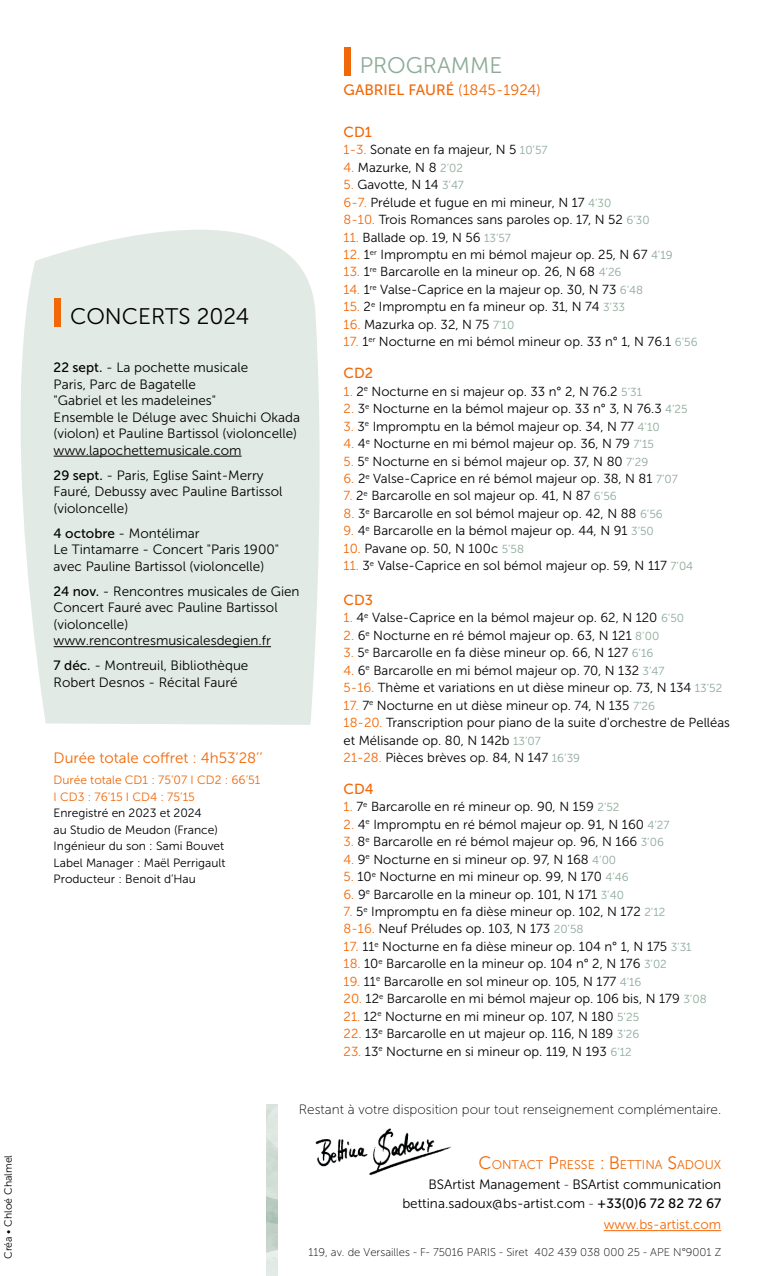
<style>
.page{position:relative;width:766px;height:1276px;background:#fff}
.page>*{position:absolute;margin:0;border:0;box-sizing:border-box;transform-origin:0 0}
.t1{font:22.5px "Museo Sans 300";color:#000}
.t2{font:22.5px "Museo Sans 300";color:#8daa9a}
.t3{font:15px "Museo Sans 300";color:#f16808}
.t4{font:15px "Museo Sans 500";color:#f16808}
.t5{font:14.55px "Museo Sans 500";color:#f16808}
.t6{font:13.5px/16.5px "Museo Sans 300";color:#000}
.t7{font:13.5px "Museo Sans 100";color:#000}
.t8{font:13.5px "Museo Sans 300";color:#f16808}
.t9{font:13.05px/17.4px "Museo Sans 300";color:#000}
.t10{font:12.6px "Museo Sans 300";color:#f16808}
.t11{font:12px/16.5px "Museo Sans 300";color:#000}
.t12{font:12px/16.5px "Museo Sans 300";color:#f16808}
.t13{font:11.25px "Museo Sans 100";color:#000}
.t14{font:10.5px "Museo Sans 300";color:#000}
.s1{font-size:40.5px;color:#f16808}
.s2{font-family:"Museo Sans 500"}
.s3{font-family:"Museo Sans 300"}
.s4{color:#f16808}
.s5{font-size:11.7px;color:#8daa9a}
.s6{font-size:18px}
.s7{font-family:"Museo Sans 100"}
</style>
<div class="page">
<div style="left:20px;top:230px;width:300px;height:495px;background:#e2eae6"></div>
<img style="left:315px;top:1128px;width:136px;height:48px">
<hr style="left:603px;top:1230px;width:118px;height:1px;background:#f16808">
<img style="left:266px;top:1104px;width:11px;height:172px">
<hr style="left:54px;top:456px;width:187px;height:1px;background:#000">
<hr style="left:54px;top:646px;width:217px;height:1px;background:#000">
<p class="t14" style="left:3px;top:1259px;width:106px;rotate:-90deg">Créa • Chloé Chalmel</p>
<h1 class="t2" style="left:335px;top:53px;width:169px"><span class="s1">I</span>PROGRAMME</h1>
<h1 class="t1" style="left:46px;top:304px;width:205px"><span class="s1">I</span>CONCERTS 2024</h1>
<p class="t6" style="left:54px;top:359px;width:248px"><span class="s2">22 sept.</span> - La pochette musicale<br>Paris, Parc de Bagatelle<br>"Gabriel et les madeleines"<br>Ensemble le Déluge avec Shuichi Okada (violon) et Pauline Bartissol (violoncelle) www.lapochettemusicale.com</p>
<p class="t6" style="left:54px;top:467px;width:230px"><span class="s2">29 sept.</span> - Paris, Eglise Saint-Merry<br>Fauré, Debussy avec Pauline Bartissol (violoncelle)</p>
<p class="t6" style="left:54px;top:525px;width:227px"><span class="s2">4 octobre</span> - Montélimar<br>Le Tintamarre - Concert "Paris 1900" avec Pauline Bartissol (violoncelle)</p>
<p class="t6" style="left:54px;top:583px;width:247px"><span class="s2">24 nov.</span> - Rencontres musicales de Gien<br>Concert Fauré avec Pauline Bartissol (violoncelle) www.rencontresmusicalesdegien.fr</p>
<p class="t6" style="left:54px;top:657px;width:196px"><span class="s2">7 déc.</span> - Montreuil, Bibliothèque<br>Robert Desnos - Récital Fauré</p>
<p class="t3" style="left:54px;top:750px;width:210px">Durée totale coffret : 4h53’28’’</p>
<p class="t12" style="left:54px;top:772px;width:208px">Durée totale CD1 : 75’07 I CD2 : 66’51<br>I CD3 : 76’15 I CD4 : 75’15</p>
<p class="t11" style="left:54px;top:805px;width:173px">Enregistré en 2023 et 2024<br>au Studio de Meudon (France)<br>Ingénieur du son : Sami Bouvet<br>Label Manager : Maël Perrigault<br>Producteur : Benoit d’Hau</p>
<p class="t4" style="left:343px;top:82px;width:199px">GABRIEL FAURÉ <span class="s3">(1845-1924)</span></p>
<p class="t5" style="left:343px;top:124px;width:30px">CD1</p>
<p class="t9" style="left:343px;top:141px;width:205px"><span class="s4">1-3.</span> Sonate en fa majeur, N 5 <span class="s5">10’57</span></p>
<p class="t9" style="left:343px;top:159px;width:121px"><span class="s4">4.</span> Mazurke, N 8 <span class="s5">2’02</span></p>
<p class="t9" style="left:343px;top:176px;width:307px"><span class="s4">5.</span> Gavotte, N 14 <span class="s5">3’47<br></span><span class="s4">6-7.</span> Prélude et fugue en mi mineur, N 17 <span class="s5">4’30<br></span><span class="s4">8-10.</span> Trois Romances sans paroles op. 17, N 52 <span class="s5">6’30</span></p>
<p class="t9" style="left:343px;top:228px;width:169px"><span class="s4">11.</span> Ballade op. 19, N 56 <span class="s5">13’57</span></p>
<p class="t9" style="left:343px;top:246px;width:330px"><span class="s4">12.</span> 1<sup>er</sup> Impromptu en mi bémol majeur op. 25, N 67 <span class="s5">4’19</span></p>
<p class="t9" style="left:343px;top:263px;width:279px"><span class="s4">13.</span> 1<sup>re</sup> Barcarolle en la mineur op. 26, N 68 <span class="s5">4’26</span></p>
<p class="t9" style="left:343px;top:281px;width:301px"><span class="s4">14.</span> 1<sup>re</sup> Valse-Caprice en la majeur op. 30, N 73 <span class="s5">6’48</span></p>
<p class="t9" style="left:343px;top:298px;width:283px"><span class="s4">15.</span> 2<sup>e</sup> Impromptu en fa mineur op. 31, N 74 <span class="s5">3’33</span></p>
<p class="t9" style="left:343px;top:316px;width:172px"><span class="s4">16.</span> Mazurka op. 32, N 75 <span class="s5">7’10</span></p>
<p class="t9" style="left:343px;top:333px;width:355px"><span class="s4">17.</span> 1<sup>er</sup> Nocturne en mi bémol mineur op. 33 n° 1, N 76.1 <span class="s5">6’56</span></p>
<p class="t5" style="left:343px;top:365px;width:31px">CD2</p>
<p class="t9" style="left:343px;top:383px;width:300px"><span class="s4">1.</span> 2<sup>e</sup> Nocturne en si majeur op. 33 n° 2, N 76.2 <span class="s5">5’31</span></p>
<p class="t9" style="left:343px;top:400px;width:345px"><span class="s4">2.</span> 3<sup>e</sup> Nocturne en la bémol majeur op. 33 n° 3, N 76.3 <span class="s5">4’25</span></p>
<p class="t9" style="left:343px;top:417px;width:317px"><span class="s4">3.</span> 3<sup>e</sup> Impromptu en la bémol majeur op. 34, N 77 <span class="s5">4’10</span></p>
<p class="t9" style="left:343px;top:435px;width:312px"><span class="s4">4.</span> 4<sup>e</sup> Nocturne en mi bémol majeur op. 36, N 79 <span class="s5">7’15</span></p>
<p class="t9" style="left:343px;top:452px;width:306px"><span class="s4">5.</span> 5<sup>e</sup> Nocturne en si bémol majeur op. 37, N 80 <span class="s5">7’29</span></p>
<p class="t9" style="left:343px;top:470px;width:335px"><span class="s4">6.</span> 2<sup>e</sup> Valse-Caprice en ré bémol majeur op. 38, N 81 <span class="s5">7’07</span></p>
<p class="t9" style="left:343px;top:487px;width:274px"><span class="s4">7.</span> 2<sup>e</sup> Barcarolle en sol majeur op. 41, N 87 <span class="s5">6’56</span></p>
<p class="t9" style="left:343px;top:505px;width:320px"><span class="s4">8.</span> 3<sup>e</sup> Barcarolle en sol bémol majeur op. 42, N 88 <span class="s5">6’56</span></p>
<p class="t9" style="left:343px;top:522px;width:312px"><span class="s4">9.</span> 4<sup>e</sup> Barcarolle en la bémol majeur op. 44, N 91 <span class="s5">3’50</span></p>
<p class="t9" style="left:343px;top:540px;width:182px"><span class="s4">10.</span> Pavane op. 50, N 100c <span class="s5">5’58</span></p>
<p class="t9" style="left:343px;top:557px;width:351px"><span class="s4">11.</span> 3<sup>e</sup> Valse-Caprice en sol bémol majeur op. 59, N 117 <span class="s5">7’04</span></p>
<p class="t5" style="left:343px;top:592px;width:31px">CD3</p>
<p class="t9" style="left:343px;top:609px;width:342px"><span class="s4">1.</span> 4<sup>e</sup> Valse-Caprice en la bémol majeur op. 62, N 120 <span class="s5">6’50</span></p>
<p class="t9" style="left:343px;top:627px;width:317px"><span class="s4">2.</span> 6<sup>e</sup> Nocturne en ré bémol majeur op. 63, N 121 <span class="s5">8’00</span></p>
<p class="t9" style="left:343px;top:644px;width:311px"><span class="s4">3.</span> 5<sup>e</sup> Barcarolle en fa dièse mineur op. 66, N 127 <span class="s5">6’16</span></p>
<p class="t9" style="left:343px;top:662px;width:380px"><span class="s4">4.</span> 6<sup>e</sup> Barcarolle en mi bémol majeur op. 70, N 132 <span class="s5">3’47<br></span><span class="s4">5-16.</span> Thème et variations en ut dièse mineur op. 73, N 134 <span class="s5">13’52</span></p>
<p class="t9" style="left:343px;top:696px;width:388px"><span class="s4">17.</span> 7<sup>e</sup> Nocturne en ut dièse mineur op. 74, N 135 <span class="s5">7’26<br></span><span class="s4">18-20.</span> Transcription pour piano de la suite d'orchestre de Pelléas et Mélisande op. 80, N 142b <span class="s5">13’07<br></span><span class="s4">21-28.</span> Pièces brèves op. 84, N 147 <span class="s5">16’39</span></p>
<p class="t5" style="left:343px;top:781px;width:32px">CD4</p>
<p class="t9" style="left:343px;top:798px;width:277px"><span class="s4">1.</span> 7<sup>e</sup> Barcarolle en ré mineur op. 90, N 159 <span class="s5">2’52</span></p>
<p class="t9" style="left:343px;top:815px;width:327px"><span class="s4">2.</span> 4<sup>e</sup> Impromptu en ré bémol majeur op. 91, N 160 <span class="s5">4’27</span></p>
<p class="t9" style="left:343px;top:833px;width:322px"><span class="s4">3.</span> 8<sup>e</sup> Barcarolle en ré bémol majeur op. 96, N 166 <span class="s5">3’06</span></p>
<p class="t9" style="left:343px;top:850px;width:274px"><span class="s4">4.</span> 9<sup>e</sup> Nocturne en si mineur op. 97, N 168 <span class="s5">4’00</span></p>
<p class="t9" style="left:343px;top:868px;width:286px"><span class="s4">5.</span> 10<sup>e</sup> Nocturne en mi mineur op. 99, N 170 <span class="s5">4’46</span></p>
<p class="t9" style="left:343px;top:885px;width:282px"><span class="s4">6.</span> 9<sup>e</sup> Barcarolle en la mineur op. 101, N 171 <span class="s5">3’40</span></p>
<p class="t9" style="left:343px;top:903px;width:323px"><span class="s4">7.</span> 5<sup>e</sup> Impromptu en fa dièse mineur op. 102, N 172 <span class="s5">2’12<br></span><span class="s4">8-16.</span> Neuf Préludes op. 103, N 173 <span class="s5">20’58</span></p>
<p class="t9" style="left:343px;top:937px;width:349px"><span class="s4">17.</span> 11<sup>e</sup> Nocturne en fa dièse mineur op. 104 n° 1, N 175 <span class="s5">3’31</span></p>
<p class="t9" style="left:343px;top:955px;width:324px"><span class="s4">18.</span> 10<sup>e</sup> Barcarolle en la mineur op. 104 n° 2, N 176 <span class="s5">3’02</span></p>
<p class="t9" style="left:343px;top:972px;width:299px"><span class="s4">19.</span> 11<sup>e</sup> Barcarolle en sol mineur op. 105, N 177 <span class="s5">4’16</span></p>
<p class="t9" style="left:343px;top:990px;width:364px"><span class="s4">20.</span> 12<sup>e</sup> Barcarolle en mi bémol majeur op. 106 bis, N 179 <span class="s5">3’08</span></p>
<p class="t9" style="left:343px;top:1007px;width:297px"><span class="s4">21.</span> 12<sup>e</sup> Nocturne en mi mineur op. 107, N 180 <span class="s5">5’25</span></p>
<p class="t9" style="left:343px;top:1025px;width:297px"><span class="s4">22.</span> 13<sup>e</sup> Barcarolle en ut majeur op. 116, N 189 <span class="s5">3’26</span></p>
<p class="t9" style="left:343px;top:1042px;width:289px"><span class="s4">23.</span> 13<sup>e</sup> Nocturne en si mineur op. 119, N 193 <span class="s5">6’12</span></p>
<p class="t7" style="left:299px;top:1102px;width:423px">Restant à votre disposition pour tout renseignement complémentaire.</p>
<p class="t10" style="left:478px;top:1158px;width:244px"><span class="s6">C</span>ONTACT <span class="s6">P</span>RESSE <span class="s6">: B</span>ETTINA <span class="s6">S</span>ADOUX</p>
<p class="t6" style="left:402px;top:1174px;width:320px;line-height:19.5px;text-align:right">BSArtist Management <span class="s7">-</span> BSArtist communication bettina.sadoux@bs-artist.com <span class="s7">-</span> <span class="s2">+33(0)6 72 82 72 67</span></p>
<p class="t8" style="left:603px;top:1217px;width:119px">www.bs-artist.com</p>
<p class="t13" style="left:308px;top:1246px;width:414px">119, av. de Versailles - F- 75016 PARIS - Siret 402 439 038 000 25 - APE N°9001 Z</p>
</div>
